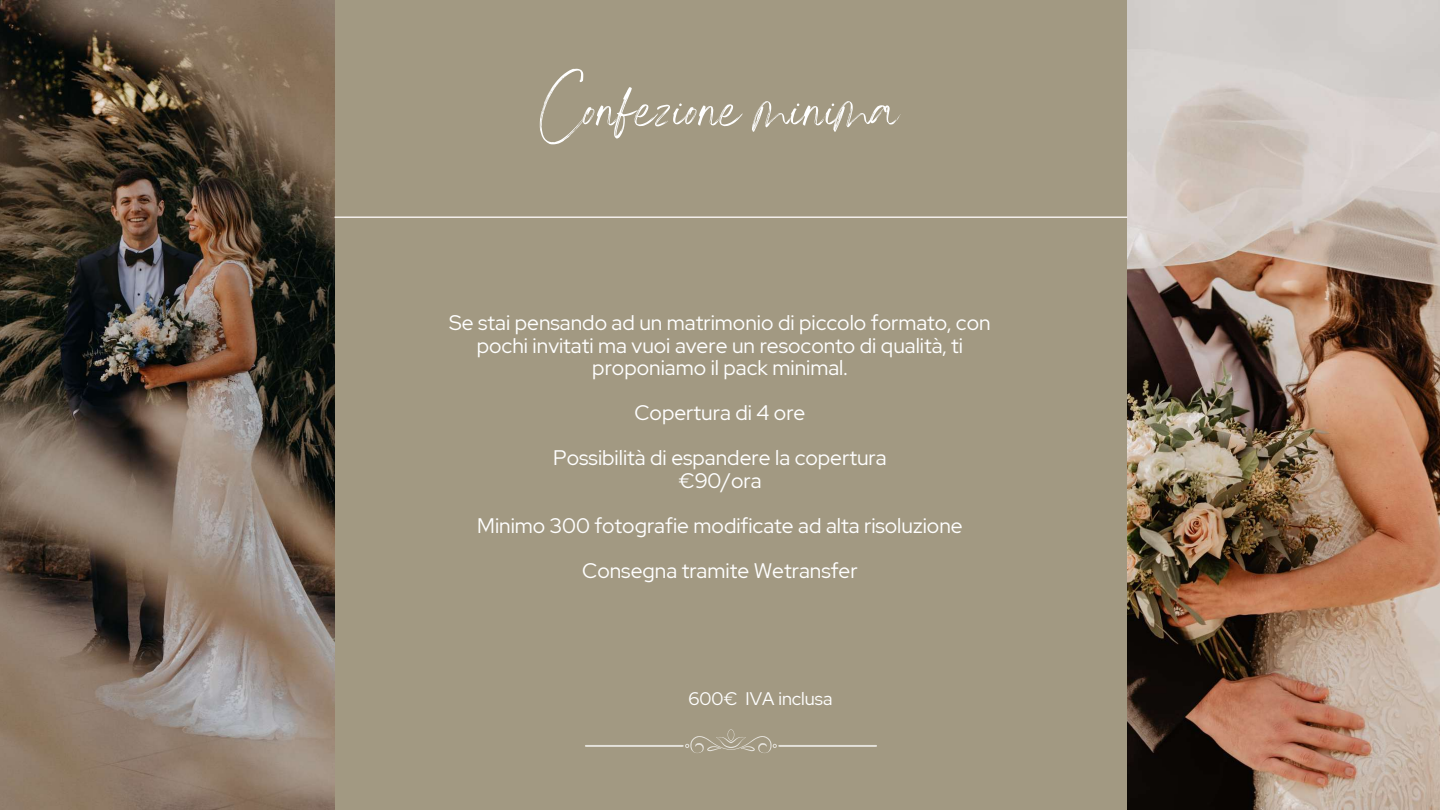
<style>
.page{position:relative;width:1440px;height:810px;background:#a29982}
.page>*{position:absolute;margin:0;border:0;box-sizing:border-box;transform-origin:0 0}
.t1{font:80px "Angella White";color:#fff}
.t2{font:21px/45px "Red Hat Display";color:#fff;text-align:center}
.t3{font:18.2px "Red Hat Display";color:#fff}
</style>
<div class="page">
<img style="left:1127px;top:0;width:313px;height:810px">
<img style="left:0;top:0;width:334px;height:810px">
<hr style="left:335px;top:216px;width:792px;height:2px;background:#f4f0ed">
<svg style="left:585px;top:729px;width:292px;height:24px"></svg>
<h1 class="t1" style="left:540px;top:58px;width:362px">Confezione minima</h1>
<p class="t2" style="left:449px;top:312px;width:543px;line-height:22.5px">Se stai pensando ad un matrimonio di piccolo formato, con pochi invitati ma vuoi avere un resoconto di qualità, ti proponiamo il pack minimal.</p>
<p class="t2" style="left:553px;top:391px;width:335px">Copertura di 4 ore<br>Possibilità di espandere la copertura</p>
<p class="t2" style="left:477px;top:458px;width:487px">€90/ora<br>Minimo 300 fotografie modificate ad alta risoluzione<br>Consegna tramite Wetransfer</p>
<p class="t3" style="left:689px;top:687px;width:145px">600€ IVA inclusa</p>
</div>
